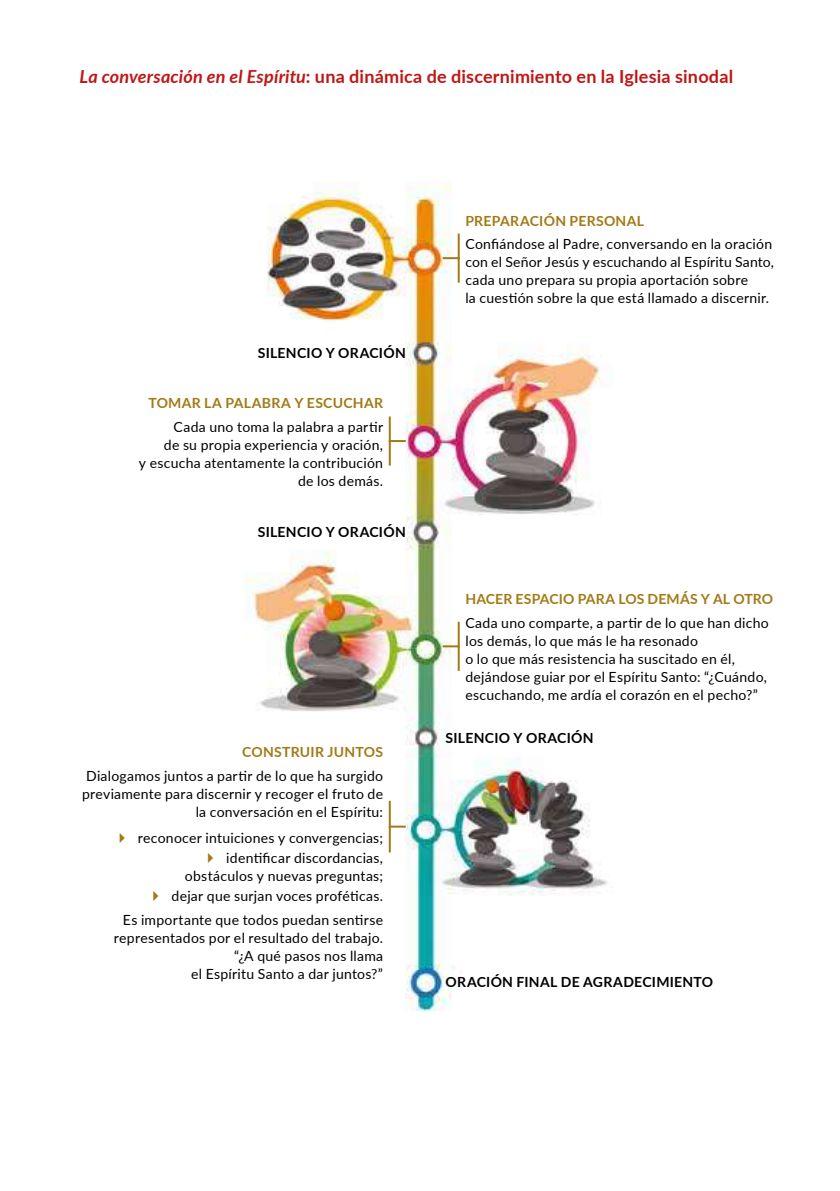
<style>
.page{position:relative;width:840px;height:1191px;background:#fff}
.page>*{position:absolute;margin:0;border:0;box-sizing:border-box;transform-origin:0 0}
.t1{font:700 18px "Lato";letter-spacing:.01em;color:#be1716}
.t2{font:14px/18px "Lato";letter-spacing:.02em;color:#000;text-align:right}
.t3{font:700 14px "Lato";letter-spacing:.015em;color:#a27a16}
.t4{font:700 14px "Lato";letter-spacing:.02em;color:#000}
.s1{font-style:italic}
.s2{color:#a27a16}
</style>
<div class="page">
<img style="left:244px;top:181px;width:368px;height:831px">
<svg style="left:442px;top:645px;width:15px;height:2px"></svg>
<hr style="left:457px;top:622px;width:2px;height:49px;background:#a27a16">
<svg style="left:442px;top:257px;width:15px;height:2px"></svg>
<hr style="left:457px;top:233px;width:2px;height:50px;background:#a27a16">
<svg style="left:390px;top:440px;width:15px;height:2px"></svg>
<hr style="left:388px;top:416px;width:2px;height:49px;background:#a27a16">
<svg style="left:390px;top:825px;width:15px;height:2px"></svg>
<hr style="left:388px;top:800px;width:2px;height:52px;background:#a27a16">
<p class="t1" style="left:79px;top:65px;width:655px"><span class="s1">La conversación en el Espíritu</span>: una dinámica de discernimiento en la Iglesia sinodal</p>
<p class="t4" style="left:257px;top:344px;width:149px">SILENCIO Y ORACIÓN</p>
<p class="t3" style="left:148px;top:394px;width:236px">TOMAR LA PALABRA Y ESCUCHAR</p>
<p class="t2" style="left:139px;top:417px;width:245px">Cada uno toma la palabra a partir<br>de su propia experiencia y oración,<br>y escucha atentamente la contribución de los demás.</p>
<p class="t4" style="left:257px;top:523px;width:149px">SILENCIO Y ORACIÓN</p>
<p class="t3" style="left:242px;top:743px;width:142px">CONSTRUIR JUNTOS</p>
<p class="t2" style="left:82px;top:766px;width:302px">Dialogamos juntos a partir de lo que ha surgido previamente para discernir y recoger el fruto de la conversación en el Espíritu:</p>
<p class="t2" style="left:114px;top:828px;width:271px"><span class="s2">✔</span> reconocer intuiciones y convergencias;</p>
<p class="t2" style="left:185px;top:848px;width:199px"><span class="s2">✔</span> identificar discordancias, obstáculos y nuevas preguntas;</p>
<p class="t2" style="left:123px;top:883px;width:261px;line-height:23.6px"><span class="s2">✔</span> dejar que surjan voces proféticas.<br>Es importante que todos puedan sentirse</p>
<p class="t2" style="left:114px;top:928px;width:270px">representados por el resultado del trabajo. “¿A qué pasos nos llama<br>el Espíritu Santo a dar juntos?”</p>
<p class="t3" style="left:465px;top:212px;width:180px">PREPARACIÓN PERSONAL</p>
<p class="t2" style="left:465px;top:235px;width:310px;text-align:left">Confiándose al Padre, conversando en la oración con el Señor Jesús y escuchando al Espíritu Santo, cada uno prepara su propia aportación sobre<br>la cuestión sobre la que está llamado a discernir.</p>
<p class="t3" style="left:465px;top:590px;width:309px">HACER ESPACIO PARA LOS DEMÁS Y AL OTRO</p>
<p class="t2" style="left:465px;top:613px;width:305px;text-align:left">Cada uno comparte, a partir de lo que han dicho los demás, lo que más le ha resonado<br>o lo que más resistencia ha suscitado en él, dejándose guiar por el Espíritu Santo: “¿Cuándo, escuchando, me ardía el corazón en el pecho?”</p>
<p class="t4" style="left:445px;top:729px;width:149px">SILENCIO Y ORACIÓN</p>
<p class="t4" style="left:445px;top:973px;width:269px">ORACIÓN FINAL DE AGRADECIMIENTO</p>
</div>
